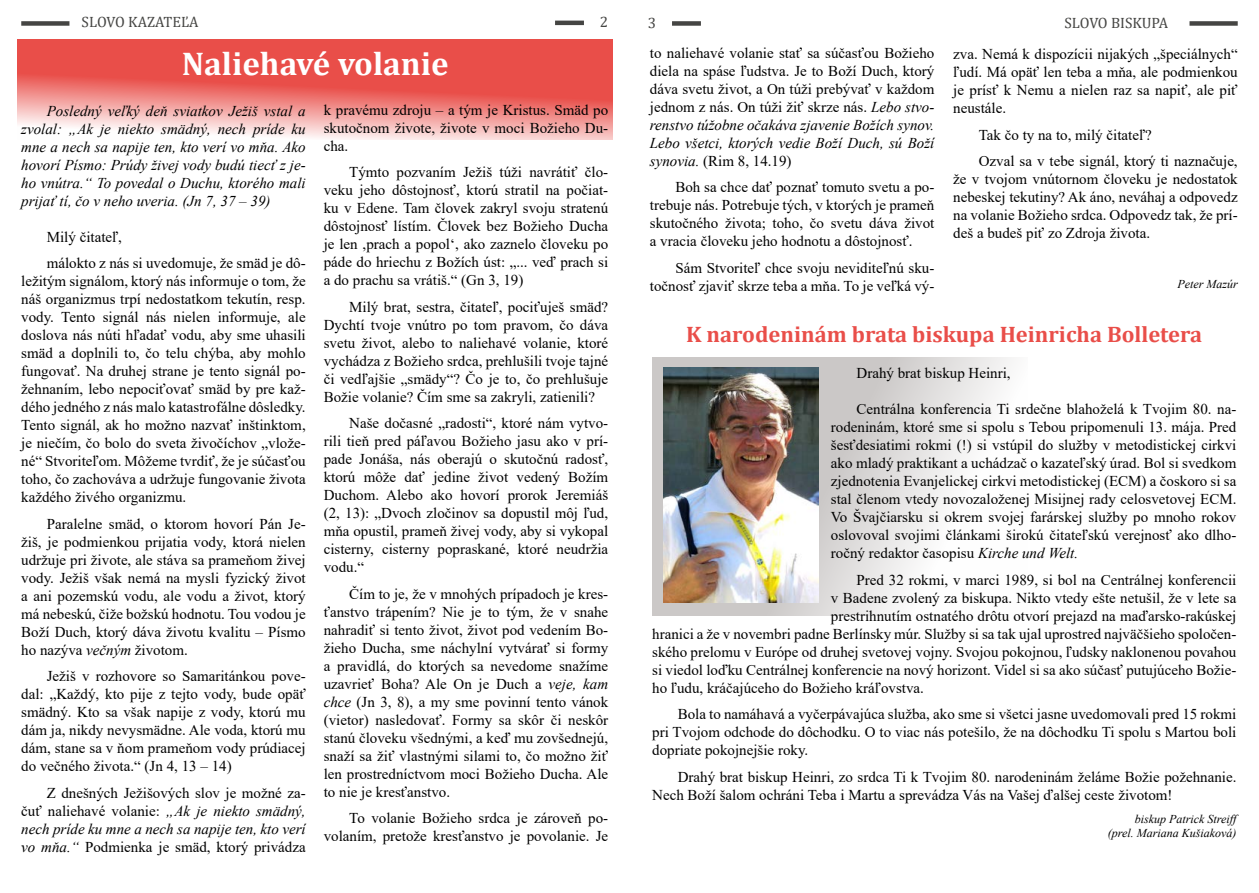
<style>
.page{position:relative;width:1259px;height:893px;background:#fff}
.page>*{position:absolute;margin:0;border:0;box-sizing:border-box;transform-origin:0 0}
.t1{font:700 33px "Cambria";color:#fff}
.t2{font:700 22.5px "Cambria";color:#e94e49}
.t3{font:15px/18px "Times New Roman";color:#000;text-align:justify}
.t4{font:italic 15px/18px "Times New Roman";color:#000;text-align:justify}
.t5{font:15px "Cambria";letter-spacing:-.005em;color:#454543}
.t6{font:italic 12px/14.4px "Times New Roman";color:#000}
.s1{font-style:italic}
</style>
<div class="page">
<hr style="left:555px;top:21px;width:29px;height:4px;background:#454543">
<div style="left:672px;top:21px;width:29px;height:5px;background:#454543"></div>
<div style="left:21px;top:21px;width:48px;height:5px;background:#454543"></div>
<div style="left:1189px;top:21px;width:48px;height:5px;background:#454543"></div>
<svg style="left:652px;top:357px;width:360px;height:258px"></svg>
<svg style="left:17px;top:39px;width:595px;height:100px;background:#ee7b77"></svg>
<img style="left:663px;top:368px;width:155px;height:235px">
<p class="t5" style="left:82px;top:13px;width:118px">SLOVO KAZATEĽA</p>
<p class="t5" style="left:600px;top:13px;width:10px">2</p>
<p class="t5" style="left:648px;top:14px;width:10px">3</p>
<p class="t5" style="left:1064px;top:14px;width:105px">SLOVO BISKUPA</p>
<p class="t3" style="left:650px;top:43px;width:286px">to naliehavé volanie stať sa súčasťou Božieho diela na spáse ľudstva. Je to Boží Duch, ktorý dáva svetu život, a On túži prebývať v každom jednom z nás. On túži žiť skrze nás. <span class="s1">Lebo stvo&shy;renstvo túžobne očakáva zjavenie Božích synov.<br>Lebo všetci, ktorých vedie Boží Duch, sú Boží synovia.</span> (Rim 8, 14.19)</p>
<p class="t3" style="left:650px;top:178px;width:286px;text-indent:26px">Boh sa chce dať poznať tomuto svetu a po&shy;trebuje nás. Potrebuje tých, v ktorých je prameň skutočného života; toho, čo svetu dáva život a vracia človeku jeho hodnotu a dôstojnosť.</p>
<p class="t3" style="left:650px;top:258px;width:286px;text-align:right">Sám Stvoriteľ chce svoju neviditeľnú sku&shy;točnosť zjaviť skrze teba a mňa. To je veľká vý-</p>
<h1 class="t1" style="left:182px;top:40px;width:268px">Naliehavé volanie</h1>
<p class="t3" style="left:953px;top:45px;width:286px">zva. Nemá k dispozícii nijakých „špeciálnych“ ľudí. Má opäť len teba a mňa, ale podmienkou je prísť k Nemu a nielen raz sa napiť, ale piť neustále.</p>
<p class="t3" style="left:978px;top:121px;width:260px;line-height:26.5px">Tak čo ty na to, milý čitateľ?<br>Ozval sa v tebe signál, ktorý ti naznačuje,</p>
<p class="t3" style="left:953px;top:170px;width:286px">že v tvojom vnútornom človeku je nedostatok nebeskej tekutiny? Ak áno, neváhaj a odpovedz na volanie Božieho srdca. Odpovedz tak, že prí&shy;deš a budeš piť zo Zdroja života.</p>
<p class="t6" style="left:1177px;top:276px;width:62px">Peter Mazúr</p>
<p class="t3" style="left:324px;top:100px;width:286px">k pravému zdroju – a tým je Kristus. Smäd po skutočnom živote, živote v moci Božieho Du&shy;cha.</p>
<p class="t3" style="left:324px;top:163px;width:286px;text-indent:26px">Týmto pozvaním Ježiš túži navrátiť člo&shy;veku jeho dôstojnosť, ktorú stratil na počiat&shy;ku v Edene. Tam človek zakryl svoju stratenú dôstojnosť lístím. Človek bez Božieho Ducha je len ,prach a popol‘, ako zaznelo človeku po páde do hriechu z Božích úst: „... veď prach si a do prachu sa vrátiš.“ (Gn 3, 19)</p>
<p class="t3" style="left:324px;top:297px;width:286px;text-indent:26px">Milý brat, sestra, čitateľ, pociťuješ smäd?<br>Dychtí tvoje vnútro po tom pravom, čo dáva svetu život, alebo to naliehavé volanie, ktoré vychádza z Božieho srdca, prehlušili tvoje tajné či vedľajšie „smädy“? Čo je to, čo prehlušuje Božie volanie? Čím sme sa zakryli, zatienili?</p>
<p class="t3" style="left:324px;top:414px;width:286px;text-indent:26px">Naše dočasné „radosti“, ktoré nám vytvo&shy;rili tieň pred páľavou Božieho jasu ako v prí&shy;pade Jonáša, nás oberajú o skutočnú radosť, ktorú môže dať jedine život vedený Božím Duchom. Alebo ako hovorí prorok Jeremiáš (2, 13): „Dvoch zločinov sa dopustil môj ľud, mňa opustil, prameň živej vody, aby si vykopal cisterny, cisterny popraskané, ktoré neudržia vodu.“</p>
<p class="t3" style="left:324px;top:584px;width:286px;text-indent:26px">Čím to je, že v mnohých prípadoch je kres&shy;ťanstvo trápením? Nie je to tým, že v snahe nahradiť si tento život, život pod vedením Bo&shy;žieho Ducha, sme náchylní vytvárať si formy a pravidlá, do ktorých sa nevedome snažíme uzavrieť Boha? Ale On je Duch a <span class="s1">veje, kam chce</span> (Jn 3, 8), a my sme povinní tento vánok (vietor) nasledovať. Formy sa skôr či neskôr stanú človeku všednými, a keď mu zovšednejú, snaží sa žiť vlastnými silami to, čo možno žiť len prostredníctvom moci Božieho Ducha. Ale to nie je kresťanstvo.</p>
<p class="t3" style="left:324px;top:809px;width:286px;text-align:right">To volanie Božieho srdca je zároveň po&shy;volaním, pretože kresťanstvo je povolanie. Je</p>
<p class="t4" style="left:21px;top:101px;width:286px;text-indent:26px">Posledný veľký deň sviatkov Ježiš vstal a zvolal: „Ak je niekto smädný, nech príde ku mne a nech sa napije ten, kto verí vo mňa. Ako hovorí Písmo: Prúdy živej vody budú tiecť z je&shy;ho vnútra.“ To povedal o Duchu, ktorého mali prijať tí, čo v neho uveria. (Jn 7, 37 – 39)</p>
<p class="t3" style="left:47px;top:223px;width:260px;line-height:26.5px">Milý čitateľ,<br>málokto z nás si uvedomuje, že smäd je dô-</p>
<p class="t3" style="left:21px;top:272px;width:286px">ležitým signálom, ktorý nás informuje o tom, že náš organizmus trpí nedostatkom tekutín, resp. vody. Tento signál nás nielen informuje, ale doslova nás núti hľadať vodu, aby sme uhasili smäd a doplnili to, čo telu chýba, aby mohlo fungovať. Na druhej strane je tento signál po&shy;žehnaním, lebo nepociťovať smäd by pre kaž&shy;dého jedného z nás malo katastrofálne dôsledky.<br>Tento signál, ak ho možno nazvať inštinktom, je niečím, čo bolo do sveta živočíchov „vlože&shy;né“ Stvoriteľom. Môžeme tvrdiť, že je súčasťou toho, čo zachováva a udržuje fungovanie života každého živého organizmu.</p>
<p class="t3" style="left:21px;top:514px;width:286px;text-indent:26px">Paralelne smäd, o ktorom hovorí Pán Je&shy;žiš, je podmienkou prijatia vody, ktorá nielen udržuje pri živote, ale stáva sa prameňom živej vody. Ježiš však nemá na mysli fyzický život a ani pozemskú vodu, ale vodu a život, ktorý má nebeskú, čiže božskú hodnotu. Tou vodou je Boží Duch, ktorý dáva životu kvalitu – Písmo ho nazýva <span class="s1">večným</span> životom.</p>
<p class="t3" style="left:21px;top:667px;width:286px;text-indent:26px">Ježiš v rozhovore so Samaritánkou pove&shy;dal: „Každý, kto pije z tejto vody, bude opäť smädný. Kto sa však napije z vody, ktorú mu dám ja, nikdy nevysmädne. Ale voda, ktorú mu dám, stane sa v ňom prameňom vody prúdiacej do večného života.“ (Jn 4, 13 – 14)</p>
<p class="t3" style="left:21px;top:783px;width:286px;text-indent:26px">Z dnešných Ježišových slov je možné za&shy;čuť naliehavé volanie: <span class="s1">„Ak je niekto smädný, nech príde ku mne a nech sa napije ten, kto verí vo mňa.“</span> Podmienka je smäd, ktorý privádza</p>
<h2 class="t2" style="left:686px;top:318px;width:517px">K narodeninám brata biskupa Heinricha Bolletera</h2>
<p class="t3" style="left:856px;top:364px;width:156px">Drahý brat biskup Heinri,</p>
<p class="t3" style="left:831px;top:400px;width:407px;text-indent:26px">Centrálna konferencia Ti srdečne blahoželá k Tvojim 80. na&shy;rodeninám, ktoré sme si spolu s Tebou pripomenuli 13. mája. Pred šesťdesiatimi rokmi (!) si vstúpil do služby v metodistickej cirkvi ako mladý praktikant a uchádzač o kazateľský úrad. Bol si svedkom zjednotenia Evanjelickej cirkvi metodistickej (ECM) a čoskoro si sa stal členom vtedy novozaloženej Misijnej rady celosvetovej ECM.<br>Vo Švajčiarsku si okrem svojej farárskej služby po mnoho rokov oslovoval svojimi článkami širokú čitateľskú verejnosť ako dlho&shy;ročný redaktor časopisu <span class="s1">Kirche und Welt.</span></p>
<p class="t3" style="left:856px;top:570px;width:381px">Pred 32 rokmi, v marci 1989, si bol na Centrálnej konferencii</p>
<p class="t3" style="left:831px;top:588px;width:407px">v Badene zvolený za biskupa. Nikto vtedy ešte netušil, že v lete sa</p>
<p class="t3" style="left:831px;top:606px;width:407px">prestrihnutím ostnatého drôtu otvorí prejazd na maďarsko-rakúskej</p>
<p class="t3" style="left:652px;top:624px;width:586px">hranici a že v novembri padne Berlínsky múr. Služby si sa tak ujal uprostred najväčšieho spoločen-</p>
<p class="t3" style="left:652px;top:642px;width:586px">ského prelomu v Európe od druhej svetovej vojny. Svojou pokojnou, ľudsky naklonenou povahou</p>
<p class="t3" style="left:652px;top:660px;width:586px">si viedol loďku Centrálnej konferencie na nový horizont. Videl si sa ako súčasť putujúceho Božie-</p>
<p class="t3" style="left:652px;top:678px;width:273px">ho ľudu, kráčajúceho do Božieho kráľovstva.</p>
<p class="t3" style="left:652px;top:705px;width:586px;text-indent:26px">Bola to namáhavá a vyčerpávajúca služba, ako sme si všetci jasne uvedomovali pred 15 rokmi pri Tvojom odchode do dôchodku. O to viac nás potešilo, že na dôchodku Ti spolu s Martou boli dopriate pokojnejšie roky.</p>
<p class="t3" style="left:652px;top:767px;width:586px;text-indent:26px">Drahý brat biskup Heinri, zo srdca Ti k Tvojim 80. narodeninám želáme Božie požehnanie.<br>Nech Boží šalom ochráni Teba i Martu a sprevádza Vás na Vašej ďalšej ceste životom!</p>
<p class="t6" style="left:1108px;top:811px;width:134px;text-indent:27px">biskup Patrick Streiff (prel. Mariana Kušiaková)</p>
</div>
